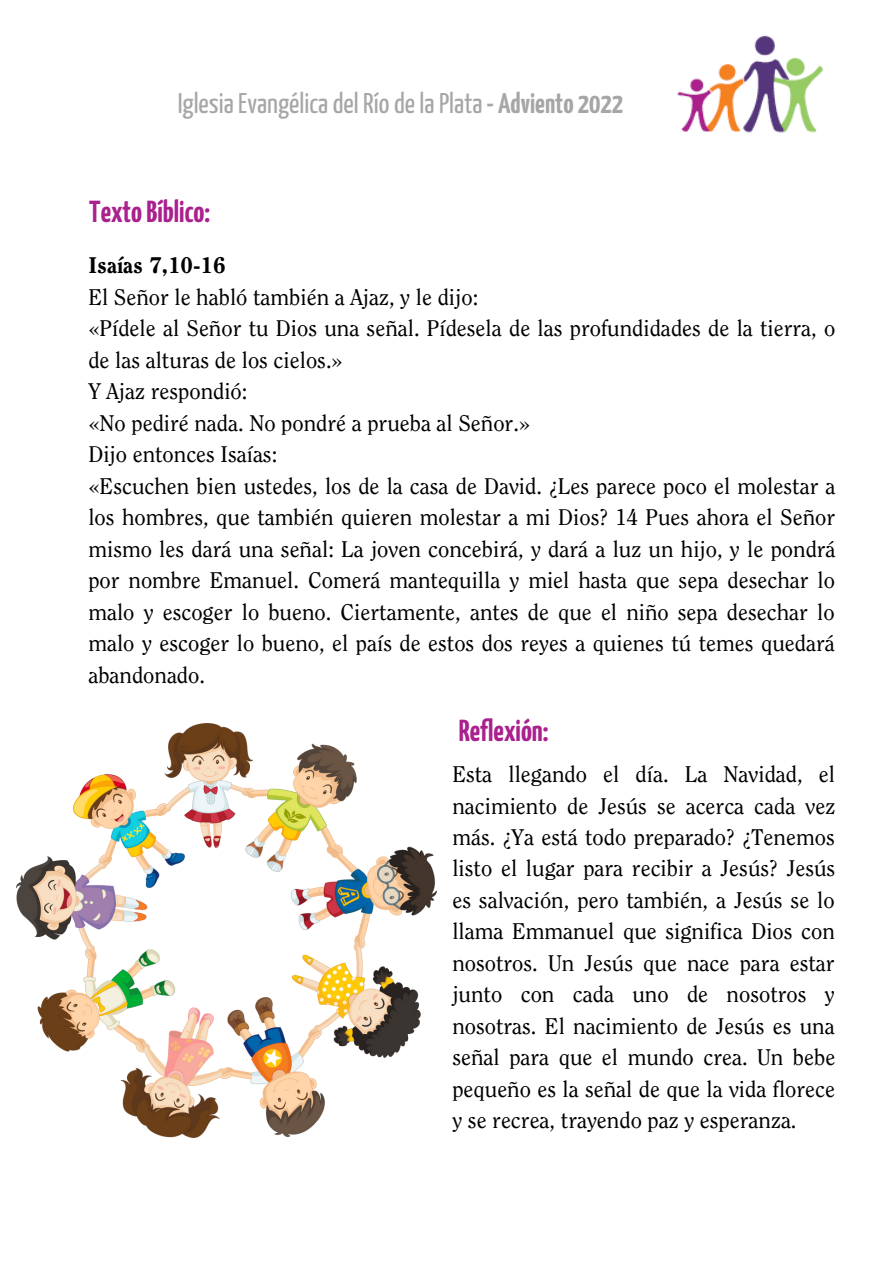
<style>
.page{position:relative;width:893px;height:1264px;background:#fff}
.page>*{position:absolute;margin:0;border:0;box-sizing:border-box;transform-origin:0 0}
.t1{font:700 30.3px "Yanone Kaffeesatz";color:#aa218e}
.t2{font:28.35px "Yanone Kaffeesatz";color:#a6a6a6}
.t3{font:22.5px/31.5px "Clearface Std";color:#000}
.t4{font:800 22.5px "Clearface Std";color:#000}
.s1{font-weight:700}
</style>
<div class="page">
<img style="left:677px;top:35px;width:147px;height:98px">
<img style="left:17px;top:723px;width:419px;height:414px">
<p class="t2" style="left:178px;top:92px;width:447px">Iglesia Evangélica del Río de la Plata<span class="s1">- Adviento 2022</span></p>
<h1 class="t1" style="left:89px;top:200px;width:123px">TextoBíblico:</h1>
<p class="t4" style="left:88px;top:256px;width:139px">Isaías 7,10-16</p>
<p class="t3" style="left:88px;top:283px;width:748px">El Señor le habló también a Ajaz, y le dijo:<br>«Pídele al Señor tu Dios una señal. Pídesela de las profundidades de la tierra, o de las alturas de los cielos.»<br>Y Ajaz respondió:<br>«No pediré nada. No pondré a prueba al Señor.»<br>Dijo entonces Isaías:<br>«Escuchen bien ustedes, los de la casa de David. ¿Les parece poco el molestar a los hombres, que también quieren molestar a mi Dios? 14 Pues ahora el Señor mismo les dará una señal: La joven concebirá, y dará a luz un hijo, y le pondrá por nombre Emanuel. Comerá mantequilla y miel hasta que sepa desechar lo malo y escoger lo bueno. Ciertamente, antes de que el niño sepa desechar lo malo y escoger lo bueno, el país de estos dos reyes a quienes tú temes quedará abandonado.</p>
<h1 class="t1" style="left:458px;top:719px;width:91px">Reflexión:</h1>
<p class="t3" style="left:452px;top:760px;width:384px;text-align:justify">Esta llegando el día. La Navidad, el nacimiento de Jesús se acerca cada vez más. ¿Ya está todo preparado? ¿Tenemos listo el lugar para recibir a Jesús? Jesús es salvación, pero también, a Jesús se lo llama Emmanuel que significa Dios con nosotros. Un Jesús que nace para estar junto con cada uno de nosotros y nosotras. El nacimiento de Jesús es una señal para que el mundo crea. Un bebe pequeño es la señal de que la vida florece y se recrea, trayendo paz y esperanza.</p>
</div>
